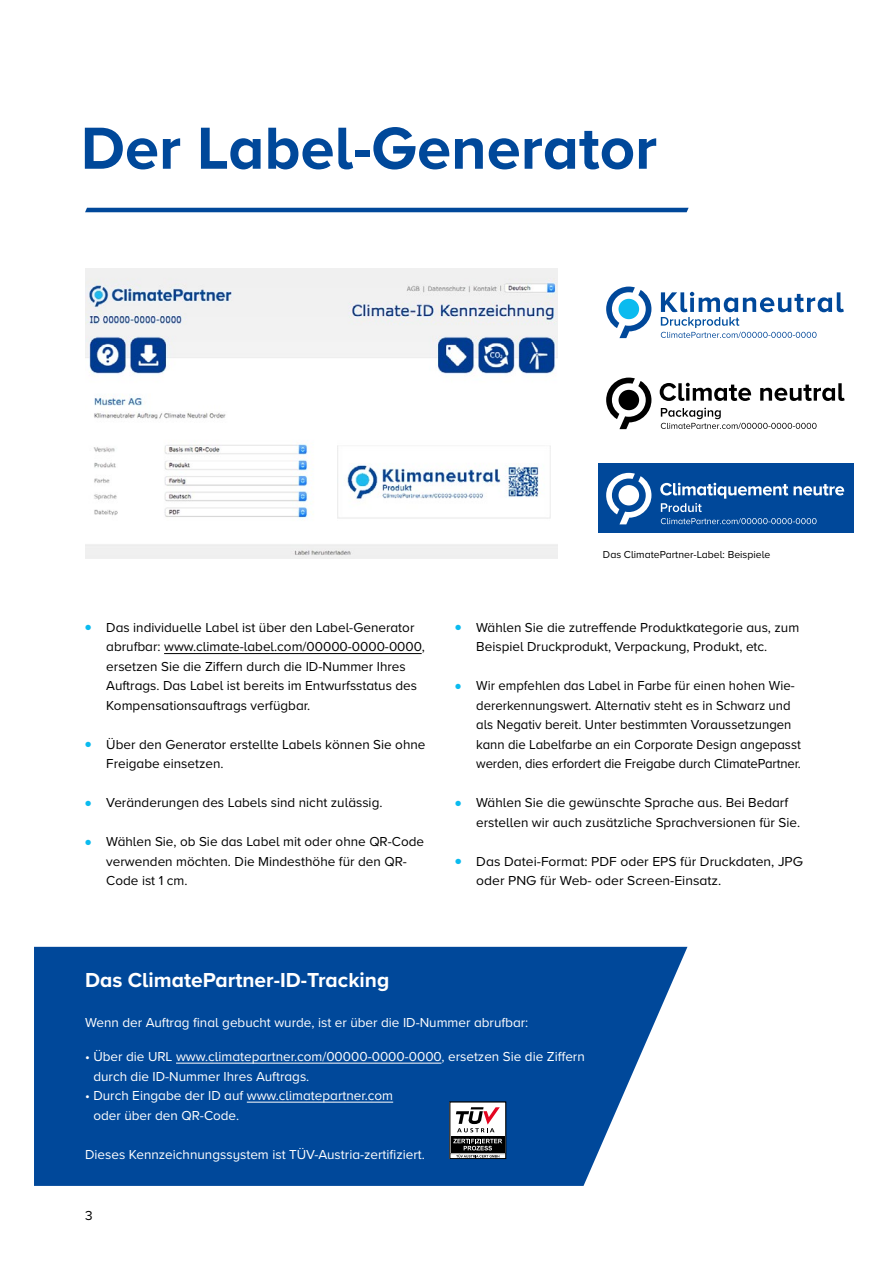
<style>
.page{position:relative;width:893px;height:1263px;background:#fff}
.page>*{position:absolute;margin:0;border:0;box-sizing:border-box;transform-origin:0 0}
.t1{font:700 61.5px "Proxima Nova A";color:#00489a}
.t2{font:700 21px "Proxima Nova A";color:#fff}
.t3{font:13.5px/19.5px "Proxima Nova A";color:#000}
.t4{font:13.5px/19.5px "Proxima Nova A";color:#fff}
.t5{font:10.5px "Proxima Nova A";color:#000}
.s1{font-size:9px;color:#0bbbef}
</style>
<div class="page">
<hr style="left:164px;top:653px;width:258px;height:1px;background:#000">
<hr style="left:85px;top:208px;width:604px;height:4px;background:#00489a">
<svg style="left:34px;top:947px;width:653px;height:239px;fill:#00489a"></svg>
<hr style="left:176px;top:1063px;width:265px;height:1px;background:#fff">
<hr style="left:247px;top:1102px;width:146px;height:1px;background:#fff">
<div style="left:598px;top:463px;width:256px;height:70px;background:#00489a"></div>
<svg style="left:794px;top:484px;width:50px;height:11px"></svg>
<svg style="left:606px;top:473px;width:45px;height:51px"></svg>
<svg style="left:660px;top:483px;width:128px;height:29px"></svg>
<svg style="left:661px;top:518px;width:156px;height:6px"></svg>
<svg style="left:660px;top:383px;width:91px;height:18px"></svg>
<svg style="left:760px;top:383px;width:85px;height:18px"></svg>
<svg style="left:606px;top:378px;width:45px;height:51px"></svg>
<svg style="left:661px;top:408px;width:156px;height:21px"></svg>
<svg style="left:606px;top:287px;width:45px;height:51px"></svg>
<svg style="left:661px;top:292px;width:183px;height:46px"></svg>
<img style="left:85px;top:269px;width:473px;height:290px">
<svg style="left:452px;top:1104px;width:52px;height:53px"></svg>
<div style="left:450px;top:1102px;width:56px;height:57px;border:1px solid #000"></div>
<h1 class="t1" style="left:81px;top:102px;width:578px">Der Label-Generator</h1>
<p class="t3" style="left:106px;top:617px;width:320px;text-indent:-21px"><span class="s1">●</span> Das individuelle Label ist über den Label-Generator abrufbar: www.climate-label.com/00000-0000-0000, ersetzen Sie die Ziffern durch die ID-Nummer Ihres Auftrags. Das Label ist bereits im Entwurfsstatus des Kompensationsauftrags verfügbar.</p>
<p class="t3" style="left:106px;top:734px;width:321px;text-indent:-21px"><span class="s1">●</span> Über den Generator erstellte Labels können Sie ohne<br>Freigabe einsetzen.</p>
<p class="t3" style="left:85px;top:793px;width:299px"><span class="s1">●</span> Veränderungen des Labels sind nicht zulässig.</p>
<p class="t3" style="left:106px;top:832px;width:319px;text-indent:-21px"><span class="s1">●</span> Wählen Sie, ob Sie das Label mit oder ohne QR-Code verwenden möchten. Die Mindesthöhe für den QR-<br>Code ist 1 cm.</p>
<p class="t5" style="left:603px;top:547px;width:169px">Das ClimatePartner-Label: Beispiele</p>
<p class="t3" style="left:476px;top:617px;width:325px;text-indent:-21px"><span class="s1">●</span> Wählen Sie die zutreffende Produktkategorie aus, zum<br>Beispiel Druckprodukt, Verpackung, Produkt, etc.</p>
<p class="t3" style="left:476px;top:676px;width:326px;text-indent:-21px"><span class="s1">●</span> Wir empfehlen das Label in Farbe für einen hohen Wie&shy;dererkennungswert. Alternativ steht es in Schwarz und als Negativ bereit. Unter bestimmten Voraussetzungen kann die Labelfarbe an ein Corporate Design angepasst werden, dies erfordert die Freigabe durch ClimatePartner.</p>
<p class="t3" style="left:476px;top:793px;width:325px;text-indent:-21px"><span class="s1">●</span> Wählen Sie die gewünschte Sprache aus. Bei Bedarf erstellen wir auch zusätzliche Sprachversionen für Sie.</p>
<p class="t3" style="left:476px;top:851px;width:328px;text-indent:-21px"><span class="s1">●</span> Das Datei-Format: PDF oder EPS für Druckdaten, JPG oder PNG für Web- oder Screen-Einsatz.</p>
<h2 class="t2" style="left:85px;top:964px;width:306px">Das ClimatePartner-ID-Tracking</h2>
<p class="t4" style="left:85px;top:1012px;width:445px">Wenn der Auftrag final gebucht wurde, ist er über die ID-Nummer abrufbar:</p>
<p class="t4" style="left:93px;top:1046px;width:493px;text-indent:-8px">• Über die URL www.climatepartner.com/00000-0000-0000, ersetzen Sie die Ziffern durch die ID-Nummer Ihres Auftrags.</p>
<p class="t4" style="left:93px;top:1085px;width:301px;text-indent:-8px">• Durch Eingabe der ID auf www.climatepartner.com oder über den QR-Code.</p>
<p class="t4" style="left:85px;top:1144px;width:341px">Dieses Kennzeichnungssystem ist TÜV-Austria-zertifiziert.</p>
<p class="t3" style="left:85px;top:1205px;width:9px">3</p>
</div>
